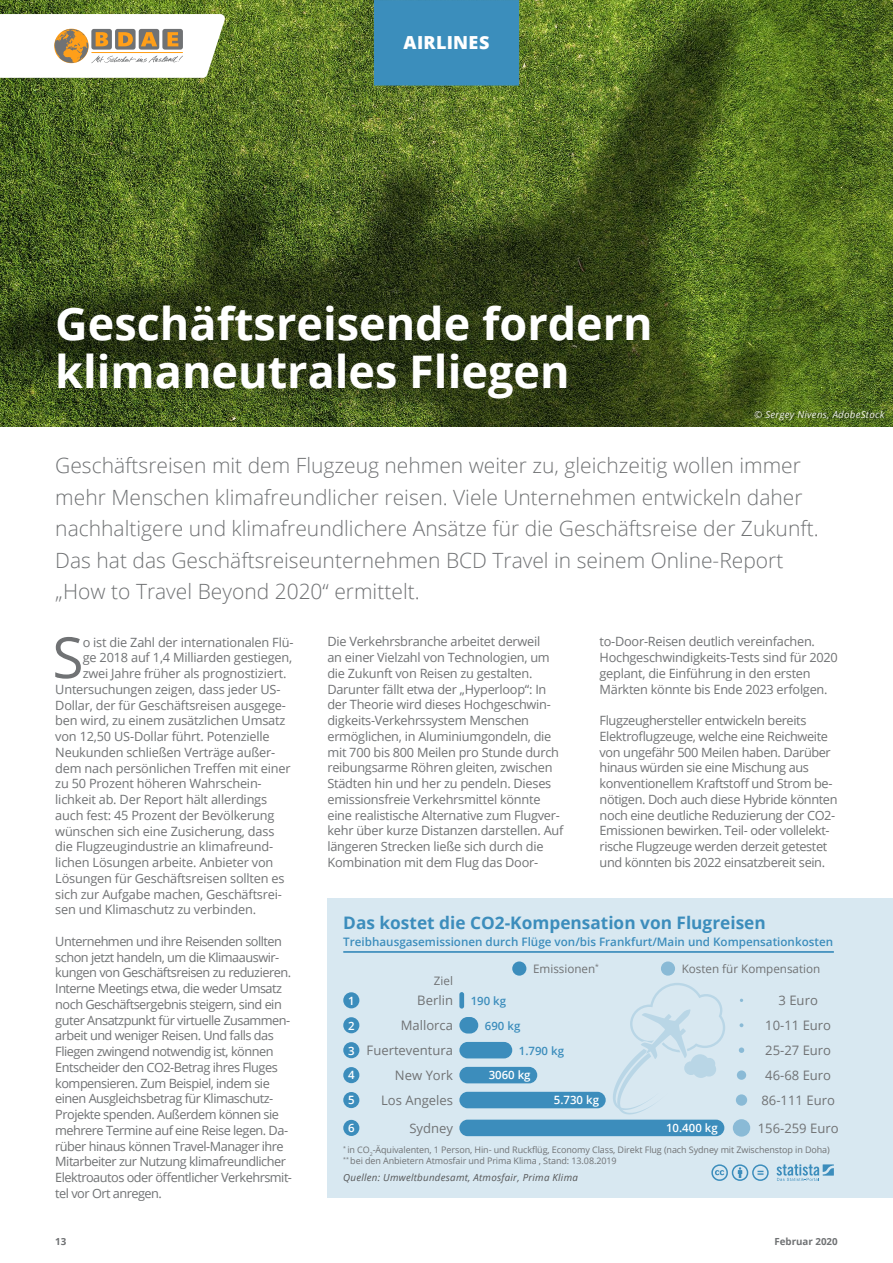
<style>
.page{position:relative;width:893px;height:1263px;background:#fff}
.page>*{position:absolute;margin:0;border:0;box-sizing:border-box;transform-origin:0 0}
.t1{font:56.85px "Open Sans";color:#707274}
.t2{font:700 45px/48px "Open Sans";color:#fff}
.t3{font:300 21px/31.5px "Open Sans";color:#707274}
.t4{font:800 18px "Open Sans";letter-spacing:.015em;color:#fff}
.t5{font:700 17.25px "Open Sans";color:#3c8dbc}
.t6{font:13.05px/24.9px "Open Sans";color:#707274;text-align:center}
.t7{font:12.75px/15.8px "Open Sans";letter-spacing:-.02em;color:#707274}
.t8{font:12.75px/15.8px "Open Sans";letter-spacing:-.04em;color:#707274}
.t9{font:600 11.7px "Open Sans";color:#3c8dbc}
.t10{font:11.7px "Open Sans";color:#707274}
.t11{font:600 11.4px "Open Sans";color:#fff}
.t12{font:600 11.4px "Open Sans";color:#3c8dbc}
.t13{font:italic 9.75px "Open Sans";letter-spacing:.025em;color:#555657}
.t14{font:italic 9.75px "Open Sans";letter-spacing:.025em;color:#fff}
.t15{font:700 9.75px "Open Sans";color:#707274}
.t16{font:9px/10.8px "Open Sans";letter-spacing:-.01em;color:#707274}
.s1{font-weight:600;font-size:11.4px;color:#fff}
</style>
<div class="page">
<img style="left:0;top:0;width:893px;height:426px">
<div style="left:755px;top:410px;width:132px;height:11px;background:#000;opacity:.5"></div>
<svg style="left:0;top:14px;width:226px;height:64px"></svg>
<div style="left:374px;top:0;width:145px;height:86px;background:#3b8ebc"></div>
<div style="left:327px;top:899px;width:566px;height:299px;background:#d8e8f1"></div>
<hr style="left:343px;top:951px;width:491px;height:2px;background:#3c8dbc">
<svg style="left:711px;top:1164px;width:58px;height:17px"></svg>
<svg style="left:777px;top:1164px;width:57px;height:17px"></svg>
<div style="left:459px;top:992px;width:5px;height:16px;background:#3c8dbc;border-radius:2px"></div>
<div style="left:343px;top:992px;width:16px;height:16px;background:#3c8dbc;border-radius:50%"></div>
<div style="left:459px;top:1017px;width:19px;height:16px;background:#3c8dbc;border-radius:8px"></div>
<div style="left:343px;top:1017px;width:16px;height:16px;background:#3c8dbc;border-radius:50%"></div>
<svg style="left:739px;top:1023px;width:4px;height:4px"></svg>
<div style="left:459px;top:1042px;width:53px;height:16px;background:#3c8dbc;border-radius:8px"></div>
<div style="left:343px;top:1042px;width:16px;height:16px;background:#3c8dbc;border-radius:50%"></div>
<svg style="left:739px;top:1047px;width:5px;height:6px"></svg>
<div style="left:459px;top:1067px;width:78px;height:16px;background:#3c8dbc;border-radius:8px"></div>
<div style="left:343px;top:1067px;width:16px;height:16px;background:#3c8dbc;border-radius:50%"></div>
<svg style="left:737px;top:1070px;width:9px;height:10px"></svg>
<div style="left:459px;top:1092px;width:147px;height:16px;background:#3c8dbc;border-radius:8px"></div>
<div style="left:343px;top:1092px;width:16px;height:16px;background:#3c8dbc;border-radius:50%"></div>
<div style="left:736px;top:1094px;width:11px;height:12px;background:#8abad6;border-radius:50%"></div>
<div style="left:459px;top:1120px;width:265px;height:16px;background:#3c8dbc;border-radius:8px"></div>
<div style="left:343px;top:1120px;width:16px;height:16px;background:#3c8dbc;border-radius:50%"></div>
<div style="left:733px;top:1119px;width:17px;height:17px;background:#8abad6;border-radius:50%"></div>
<div style="left:512px;top:961px;width:14px;height:15px;background:#3c8dbc;border-radius:50%"></div>
<div style="left:661px;top:961px;width:14px;height:15px;background:#8abad6;border-radius:50%"></div>
<svg style="left:613px;top:983px;width:112px;height:131px"></svg>
<h3 class="t4" style="left:404px;top:29px;width:87px">AIRLINES</h3>
<h2 class="t2" style="left:55px;top:298px;width:599px">Geschäftsreisende fordern klimaneutrales Fliegen</h2>
<p class="t14" style="left:754px;top:407px;width:132px">© Sergey Nivens, AdobeStock</p>
<p class="t3" style="left:55px;top:449px;width:765px">Geschäftsreisen mit dem Flugzeug nehmen weiter zu, gleichzeitig wollen immer mehr Menschen klimafreundlicher reisen. Viele Unternehmen entwickeln daher nachhaltigere und klimafreundlichere Ansätze für die Geschäftsreise der Zukunft.<br>Das hat das Geschäftsreiseunternehmen BCD Travel in seinem Online-Report „How to Travel Beyond 2020“ ermittelt.</p>
<h1 class="t1" style="left:52px;top:618px;width:33px">S</h1>
<p class="t7" style="left:83px;top:634px;width:212px">o ist die Zahl der internationalen Flü-</p>
<p class="t7" style="left:83px;top:649px;width:211px">ge 2018 auf 1,4 Milliarden gestiegen,</p>
<p class="t7" style="left:83px;top:665px;width:205px">zwei Jahre früher als prognostiziert.</p>
<p class="t7" style="left:55px;top:681px;width:227px">Untersuchungen zeigen, dass jeder US-</p>
<p class="t7" style="left:55px;top:697px;width:232px">Dollar, der für Geschäftsreisen ausgege-</p>
<p class="t7" style="left:55px;top:712px;width:232px">ben wird, zu einem zusätzlichen Umsatz</p>
<p class="t7" style="left:55px;top:728px;width:216px">von 12,50 US-Dollar führt. Potenzielle</p>
<p class="t7" style="left:55px;top:744px;width:221px">Neukunden schließen Verträge außer-</p>
<p class="t7" style="left:55px;top:760px;width:237px">dem nach persönlichen Treffen mit einer</p>
<p class="t7" style="left:55px;top:775px;width:208px">zu 50 Prozent höheren Wahrschein-</p>
<p class="t7" style="left:55px;top:791px;width:213px">lichkeit ab. Der Report hält allerdings</p>
<p class="t7" style="left:55px;top:807px;width:221px">auch fest: 45 Prozent der Bevölkerung</p>
<p class="t7" style="left:55px;top:823px;width:221px">wünschen sich eine Zusicherung, dass</p>
<p class="t7" style="left:55px;top:838px;width:219px">die Flugzeugindustrie an klimafreund-</p>
<p class="t7" style="left:55px;top:854px;width:220px">lichen Lösungen arbeite. Anbieter von</p>
<p class="t7" style="left:55px;top:870px;width:231px">Lösungen für Geschäftsreisen sollten es</p>
<p class="t7" style="left:55px;top:886px;width:228px">sich zur Aufgabe machen, Geschäftsrei-</p>
<p class="t7" style="left:55px;top:901px;width:202px">sen und Klimaschutz zu verbinden.</p>
<p class="t8" style="left:55px;top:933px;width:238px">Unternehmen und ihre Reisenden sollten schon jetzt handeln, um die Klimaauswir&shy;kungen von Geschäftsreisen zu reduzieren.<br>Interne Meetings etwa, die weder Umsatz noch Geschäftsergebnis steigern, sind ein guter Ansatzpunkt für virtuelle Zusammen&shy;arbeit und weniger Reisen. Und falls das Fliegen zwingend notwendig ist, können Entscheider den CO2-Betrag ihres Fluges kompensieren. Zum Beispiel, indem sie einen Ausgleichsbetrag für Klimaschutz-Projekte spenden. Außerdem können sie mehrere Termine auf eine Reise legen. Da&shy;rüber hinaus können Travel-Manager ihre Mitarbeiter zur Nutzung klimafreundlicher Elektroautos oder öffentlicher Verkehrsmit&shy;tel vor Ort anregen.</p>
<p class="t7" style="left:327px;top:634px;width:237px">Die Verkehrsbranche arbeitet derweil<br>an einer Vielzahl von Technologien, um die Zukunft von Reisen zu gestalten.<br>Darunter fällt etwa der „Hyperloop“: In der Theorie wird dieses Hochgeschwin&shy;digkeits-Verkehrssystem Menschen ermöglichen, in Aluminiumgondeln, die mit 700 bis 800 Meilen pro Stunde durch reibungsarme Röhren gleiten, zwischen Städten hin und her zu pendeln. Dieses emissionsfreie Verkehrsmittel könnte eine realistische Alternative zum Flugver&shy;kehr über kurze Distanzen darstellen. Auf längeren Strecken ließe sich durch die Kombination mit dem Flug das Door-</p>
<p class="t7" style="left:600px;top:634px;width:240px">to-Door-Reisen deutlich vereinfachen.<br>Hochgeschwindigkeits-Tests sind für 2020 geplant, die Einführung in den ersten Märkten könnte bis Ende 2023 erfolgen.</p>
<p class="t7" style="left:600px;top:712px;width:239px">Flugzeughersteller entwickeln bereits Elektroflugzeuge, welche eine Reichweite von ungefähr 500 Meilen haben. Darüber hinaus würden sie eine Mischung aus konventionellem Kraftstoff und Strom be&shy;nötigen. Doch auch diese Hybride könnten noch eine deutliche Reduzierung der CO2- Emissionen bewirken. Teil- oder vollelekt&shy;rische Flugzeuge werden derzeit getestet und könnten bis 2022 einsatzbereit sein.</p>
<h3 class="t5" style="left:343px;top:910px;width:424px">Das kostet die CO2-Kompensation von Flugreisen</h3>
<p class="t9" style="left:343px;top:933px;width:491px">Treibhausgasemissionen durch Flüge von/bis Frankfurt/Main und Kompensationkosten</p>
<p class="t10" style="left:434px;top:972px;width:21px">Ziel</p>
<p class="t10" style="left:533px;top:961px;width:67px">Emissionen<sup>*</sup></p>
<p class="t10" style="left:682px;top:961px;width:140px">Kosten für Kompensation</p>
<p class="t6" style="left:417px;top:988px;width:37px">Berlin</p>
<p class="t6" style="left:761px;top:988px;width:75px">3 Euro<br>10-11 Euro<br>25-27 Euro<br>46-68 Euro<br>86-111 Euro</p>
<p class="t11" style="left:348px;top:993px;width:8px">1</p>
<p class="t12" style="left:471px;top:993px;width:37px">190 kg</p>
<p class="t11" style="left:348px;top:1018px;width:8px">2</p>
<p class="t6" style="left:401px;top:1013px;width:54px">Mallorca</p>
<p class="t12" style="left:485px;top:1018px;width:37px">690 kg</p>
<p class="t6" style="left:348px;top:1037px;width:106px"><span class="s1">3</span> Fuerteventura</p>
<p class="t12" style="left:519px;top:1042px;width:47px">1.790 kg</p>
<p class="t11" style="left:348px;top:1067px;width:8px">4</p>
<p class="t6" style="left:395px;top:1062px;width:60px">New York</p>
<p class="t11" style="left:489px;top:1067px;width:43px">3060 kg</p>
<p class="t11" style="left:348px;top:1092px;width:8px">5</p>
<p class="t6" style="left:381px;top:1087px;width:73px">Los Angeles</p>
<p class="t11" style="left:554px;top:1092px;width:47px">5.730 kg</p>
<p class="t6" style="left:409px;top:1115px;width:45px">Sydney</p>
<p class="t11" style="left:348px;top:1120px;width:8px">6</p>
<p class="t11" style="left:666px;top:1120px;width:53px">10.400 kg</p>
<p class="t6" style="left:758px;top:1115px;width:82px">156-259 Euro</p>
<p class="t16" style="left:343px;top:1144px;width:488px"><sup>*</sup> in CO<sub>2</sub>-Äquivalenten, 1 Person, Hin- und Ruckflüg, Economy Class, Direkt Flug (nach Sydney mit Zwischenstop in Doha) <sup>**</sup> bei den Anbietern Atmosfair und Prima Klima , Stand: 13.08.2019</p>
<p class="t13" style="left:343px;top:1170px;width:236px">Quellen: Umweltbundesamt, Atmosfair, Prima Klima</p>
<p class="t15" style="left:55px;top:1235px;width:13px">13</p>
<p class="t15" style="left:774px;top:1235px;width:65px">Februar 2020</p>
</div>
